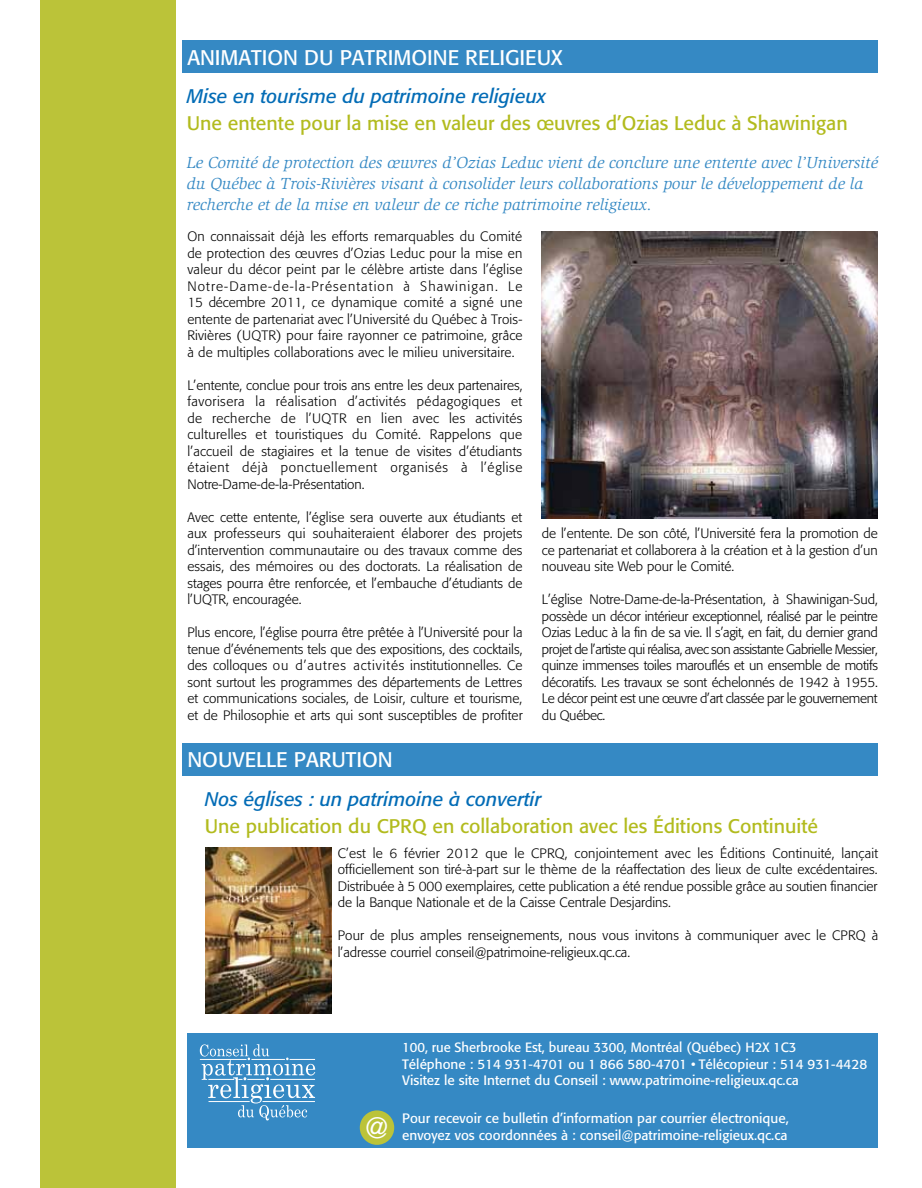
<style>
.page{position:relative;width:922px;height:1188px;background:#fff}
.page>*{position:absolute;margin:0;border:0;box-sizing:border-box;transform-origin:0 0}
.t1{font:21px "Formata";color:#fff}
.t2{font:19.5px "Formata";color:#b2bb1e}
.t3{font:italic 19.5px "Formata";color:#036cb6}
.t4{font:italic 16.5px/21px "Slimbach";color:#3589c4}
.t5{font:300 13.5px/16.5px "Formata";color:#000;text-align:justify}
.t6{font:13.5px/16.2px "Formata";color:#fff}
.t7{font:13.35px "Formata";color:#fff}
.s1{font-family:"Helvetica";font-weight:300;font-size:28.35px}
</style>
<div class="page">
<div style="left:187px;top:1033px;width:691px;height:115px;background:#3589c4"></div>
<div style="left:360px;top:1110px;width:34px;height:35px;background:#bbc339;border-radius:50%"></div>
<svg style="left:200px;top:1044px;width:115px;height:76px"></svg>
<div style="left:182px;top:743px;width:695px;height:33px;background:#3589c4"></div>
<div style="left:40px;top:0;width:136px;height:1188px;background:#bbc339"></div>
<img style="left:205px;top:848px;width:126px;height:166px">
<div style="left:182px;top:40px;width:695px;height:33px;background:#3589c4"></div>
<img style="left:542px;top:231px;width:335px;height:287px">
<h1 class="t1" style="left:187px;top:45px;width:376px">ANIMATION DU PATRIMOINE RELIGIEUX</h1>
<h2 class="t3" style="left:187px;top:85px;width:361px">Mise en tourisme du patrimoine religieux</h2>
<h2 class="t2" style="left:187px;top:112px;width:662px">Une entente pour la mise en valeur des œuvres d’Ozias Leduc à Shawinigan</h2>
<p class="t4" style="left:187px;top:152px;width:692px">Le Comité de protection des œuvres d’Ozias Leduc vient de conclure une entente avec l’Université du Québec à Trois-Rivières visant à consolider leurs collaborations pour le développement de la recherche et de la mise en valeur de ce riche patrimoine religieux.</p>
<p class="t5" style="left:187px;top:228px;width:337px">On connaissait déjà les efforts remarquables du Comité de protection des œuvres d’Ozias Leduc pour la mise en valeur du décor peint par le célèbre artiste dans l’église Notre-Dame-de-la-Présentation à Shawinigan. Le 15 décembre 2011, ce dynamique comité a signé une entente de partenariat avec l’Université du Québec à Trois-Rivières (UQTR) pour faire rayonner ce patrimoine, grâce à de multiples collaborations avec le milieu universitaire.</p>
<p class="t5" style="left:187px;top:377px;width:337px">L’entente, conclue pour trois ans entre les deux partenaires, favorisera la réalisation d’activités pédagogiques et de recherche de l’UQTR en lien avec les activités culturelles et touristiques du Comité. Rappelons que l’accueil de stagiaires et la tenue de visites d’étudiants étaient déjà ponctuellement organisés à l’église Notre-Dame-de-la-Présentation.</p>
<p class="t5" style="left:187px;top:509px;width:337px">Avec cette entente, l’église sera ouverte aux étudiants et aux professeurs qui souhaiteraient élaborer des projets d’intervention communautaire ou des travaux comme des essais, des mémoires ou des doctorats. La réalisation de stages pourra être renforcée, et l’embauche d’étudiants de l’UQTR, encouragée.</p>
<p class="t5" style="left:187px;top:624px;width:337px">Plus encore, l’église pourra être prêtée à l’Université pour la tenue d’événements tels que des expositions, des cocktails, des colloques ou d’autres activités institutionnelles. Ce sont surtout les programmes des départements de Lettres et communications sociales, de Loisir, culture et tourisme, et de Philosophie et arts qui sont susceptibles de profiter</p>
<p class="t5" style="left:542px;top:525px;width:337px">de l’entente. De son côté, l’Université fera la promotion de ce partenariat et collaborera à la création et à la gestion d’un nouveau site Web pour le Comité.</p>
<p class="t5" style="left:542px;top:591px;width:337px">L’église Notre-Dame-de-la-Présentation, à Shawinigan-Sud, possède un décor intérieur exceptionnel, réalisé par le peintre Ozias Leduc à la fin de sa vie. Il s’agit, en fait, du dernier grand projet de l’artiste qui réalisa, avec son assistante Gabrielle Messier, quinze immenses toiles marouflés et un ensemble de motifs décoratifs. Les travaux se sont échelonnés de 1942 à 1955.<br>Le décor peint est une œuvre d’art classée par le gouvernement du Québec.</p>
<h1 class="t1" style="left:187px;top:747px;width:207px">NOUVELLE PARUTION</h1>
<h2 class="t3" style="left:205px;top:787px;width:338px">Nos églises : un patrimoine à convertir</h2>
<h2 class="t2" style="left:205px;top:814px;width:615px">Une publication du CPRQ en collaboration avec les Éditions Continuité</h2>
<p class="t5" style="left:338px;top:845px;width:542px">C’est le 6 février 2012 que le CPRQ, conjointement avec les Éditions Continuité, lançait officiellement son tiré-à-part sur le thème de la réaffectation des lieux de culte excédentaires.<br>Distribuée à 5 000 exemplaires, cette publication a été rendue possible grâce au soutien financier de la Banque Nationale et de la Caisse Centrale Desjardins.</p>
<p class="t5" style="left:338px;top:928px;width:542px">Pour de plus amples renseignements, nous vous invitons à communiquer avec le CPRQ à l’adresse courriel conseil@patrimoine-religieux.qc.ca.</p>
<p class="t7" style="left:402px;top:1040px;width:396px">100, rue Sherbrooke Est, bureau 3300, Montréal (Québec) H2X 1C3</p>
<p class="t6" style="left:402px;top:1056px;width:466px">Téléphone : 514 931-4701 ou 1 866 580-4701 • Télécopieur : 514 931-4428<br>Visitez le site Internet du Conseil : www.patrimoine-religieux.qc.ca</p>
<p class="t6" style="left:365px;top:1111px;width:425px;text-align:right">Pour recevoir ce bulletin d’information par courrier électronique,<br><span class="s1">@</span> envoyez vos coordonnées à : conseil@patrimoine-religieux.qc.ca</p>
</div>
